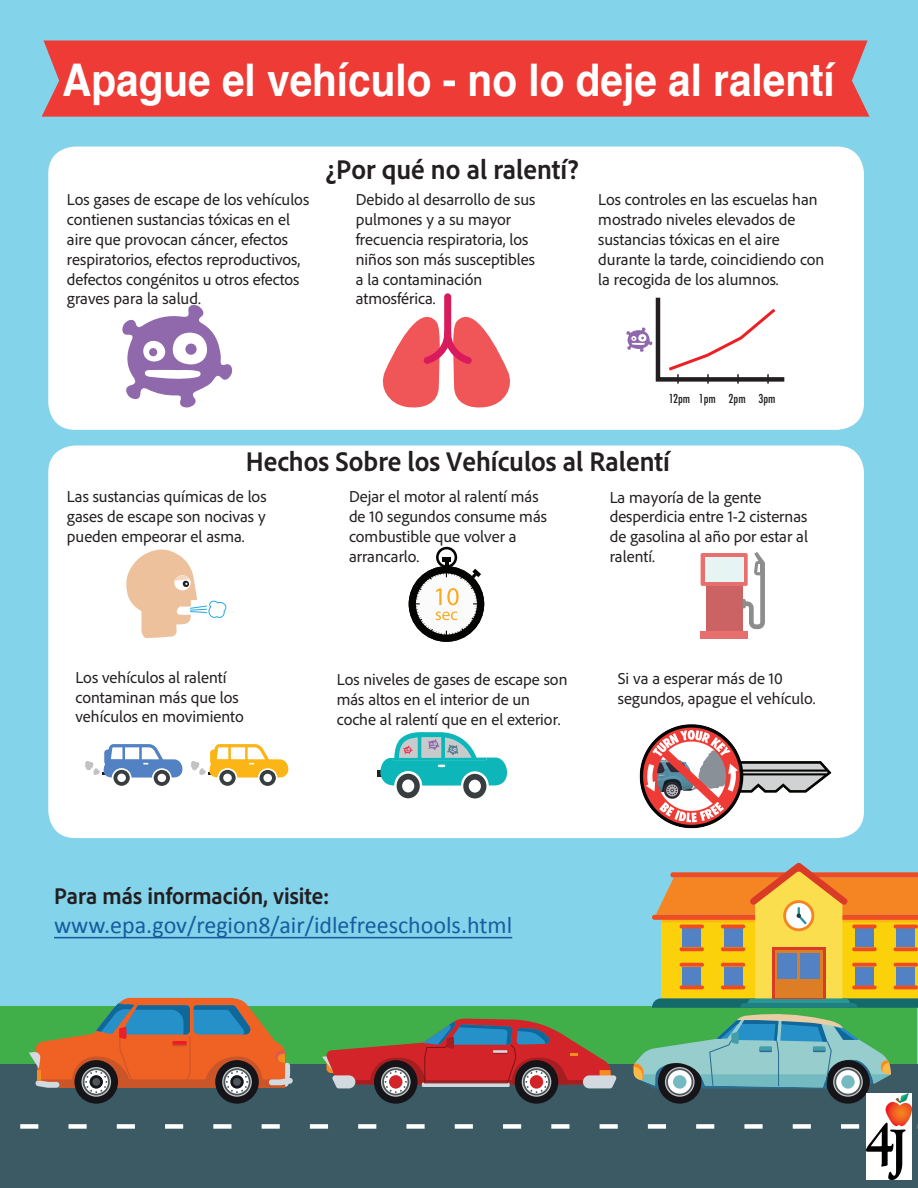
<style>
.page{position:relative;width:918px;height:1188px;background:#83d3eb}
.page>*{position:absolute;margin:0;border:0;box-sizing:border-box;transform-origin:0 0}
.t1{font:700 45px "Helvetica";color:#fff;scale:.9 1}
.t2{font:700 semi-condensed 28.5px "Adobe Clean";color:#231f20}
.t3{font:24px "Calibri";color:#175d9e}
.t4{font:700 semi-condensed 24px "Adobe Clean";color:#231f20}
.t5{font:16.5px/19.8px "Adobe Clean";color:#231f20}
.t6{font:500 condensed 12px "Futura";color:#231f20}
</style>
<div class="page">
<div style="left:48px;top:147px;width:816px;height:283px;background:#fff;border-radius:27px"></div>
<div style="left:48px;top:446px;width:816px;height:392px;background:#fff;border-radius:27px"></div>
<div style="left:1px;top:1007px;width:916px;height:57px;background:#40ae49"></div>
<div style="left:0;top:1065px;width:918px;height:123px;background:#3c5a64"></div>
<svg style="left:20px;top:1124px;width:847px;height:5px"></svg>
<div style="left:42px;top:40px;width:828px;height:77px;background:#ee3b36"></div>
<img style="left:639px;top:724px;width:193px;height:105px">
<hr style="left:54px;top:937px;width:458px;height:1px;background:#175d9e">
<div style="left:74px;top:1060px;width:44px;height:44px;background:#151519;border-radius:50%"></div>
<svg style="left:81px;top:1067px;width:30px;height:30px"></svg>
<svg style="left:83px;top:1068px;width:27px;height:27px"></svg>
<div style="left:215px;top:1060px;width:44px;height:44px;background:#151519;border-radius:50%"></div>
<svg style="left:222px;top:1067px;width:30px;height:30px"></svg>
<svg style="left:223px;top:1068px;width:28px;height:27px"></svg>
<svg style="left:29px;top:998px;width:264px;height:95px"></svg>
<div style="left:374px;top:1060px;width:44px;height:44px;background:#151519;border-radius:50%"></div>
<svg style="left:381px;top:1067px;width:30px;height:30px"></svg>
<svg style="left:382px;top:1068px;width:27px;height:27px"></svg>
<div style="left:515px;top:1060px;width:43px;height:44px;background:#151519;border-radius:50%"></div>
<svg style="left:522px;top:1067px;width:29px;height:30px"></svg>
<svg style="left:523px;top:1068px;width:27px;height:27px"></svg>
<svg style="left:322px;top:1019px;width:295px;height:74px"></svg>
<div style="left:658px;top:1060px;width:44px;height:44px;background:#151519;border-radius:50%"></div>
<svg style="left:665px;top:1067px;width:30px;height:30px"></svg>
<svg style="left:666px;top:1068px;width:27px;height:27px"></svg>
<div style="left:668px;top:1070px;width:24px;height:24px;background:#fff;border-radius:50%"></div>
<div style="left:826px;top:1060px;width:44px;height:44px;background:#151519;border-radius:50%"></div>
<svg style="left:833px;top:1067px;width:30px;height:30px"></svg>
<svg style="left:834px;top:1068px;width:28px;height:27px"></svg>
<svg style="left:836px;top:1070px;width:24px;height:24px"></svg>
<svg style="left:634px;top:863px;width:284px;height:226px"></svg>
<svg style="left:122px;top:305px;width:111px;height:103px"></svg>
<div style="left:185px;top:344px;width:12px;height:11px;background:#8f69ac;border-radius:50%"></div>
<div style="left:149px;top:348px;width:8px;height:8px;background:#8f69ac;border-radius:50%"></div>
<svg style="left:126px;top:550px;width:101px;height:88px"></svg>
<div style="left:706px;top:586px;width:37px;height:45px;background:#cb6364"></div>
<div style="left:701px;top:631px;width:47px;height:8px;background:#e7706f"></div>
<div style="left:701px;top:553px;width:47px;height:33px;background:#e7706f;border-radius:2px"></div>
<div style="left:705px;top:557px;width:38px;height:24px;background:#e7f4f4"></div>
<svg style="left:743px;top:552px;width:22px;height:77px"></svg>
<svg style="left:382px;top:293px;width:128px;height:115px"></svg>
<svg style="left:85px;top:744px;width:204px;height:42px"></svg>
<svg style="left:409px;top:547px;width:75px;height:94px"></svg>
<svg style="left:626px;top:297px;width:159px;height:87px"></svg>
<svg style="left:377px;top:732px;width:131px;height:66px"></svg>
<img style="left:867px;top:1094px;width:44px;height:85px">
<h1 class="t1" style="left:62px;top:44px;width:860px">Apague el vehículo - no lo deje al ralentí</h1>
<p class="t5" style="left:67px;top:190px;width:244px">Los gases de escape de los vehículos contienen sustancias tóxicas en el aire que provocan cáncer, efectos respiratorios, efectos reproductivos, defectos congénitos u otros efectos graves para la salud.</p>
<h2 class="t2" style="left:326px;top:151px;width:255px">¿Por qué no al ralentí?</h2>
<p class="t5" style="left:356px;top:190px;width:181px">Debido al desarrollo de sus pulmones y a su mayor frecuencia respiratoria, los niños son más susceptibles a la contaminación atmosférica.</p>
<p class="t5" style="left:598px;top:190px;width:228px">Los controles en las escuelas han mostrado niveles elevados de sustancias tóxicas en el aire durante la tarde, coincidiendo con la recogida de los alumnos.</p>
<p class="t6" style="left:669px;top:391px;width:108px">12pm 1pm 2pm 3pm</p>
<h2 class="t2" style="left:246px;top:443px;width:426px">Hechos Sobre los Vehículos al Ralentí</h2>
<p class="t5" style="left:67px;top:486px;width:201px;text-align:justify">Las sustancias químicas de los gases de escape son nocivas y pueden empeorar el asma.</p>
<p class="t5" style="left:349px;top:486px;width:200px">Dejar el motor al ralentí más de 10 segundos consume más combustible que volver a arrancarlo.</p>
<p class="t5" style="left:75px;top:667px;width:170px">Los vehículos al ralentí contaminan más que los vehículos en movimiento</p>
<p class="t5" style="left:337px;top:669px;width:232px">Los niveles de gases de escape son más altos en el interior de un coche al ralentí que en el exterior.</p>
<p class="t5" style="left:610px;top:487px;width:200px">La mayoría de la gente desperdicia entre 1-2 cisternas de gasolina al año por estar al ralentí.</p>
<p class="t5" style="left:618px;top:668px;width:199px">Si va a esperar más de 10 segundos, apague el vehículo.</p>
<h3 class="t4" style="left:54px;top:881px;width:277px">Para más información, visite:</h3>
<h3 class="t3" style="left:54px;top:909px;width:460px">www.epa.gov/region8/air/idlefreeschools.html</h3>
</div>
